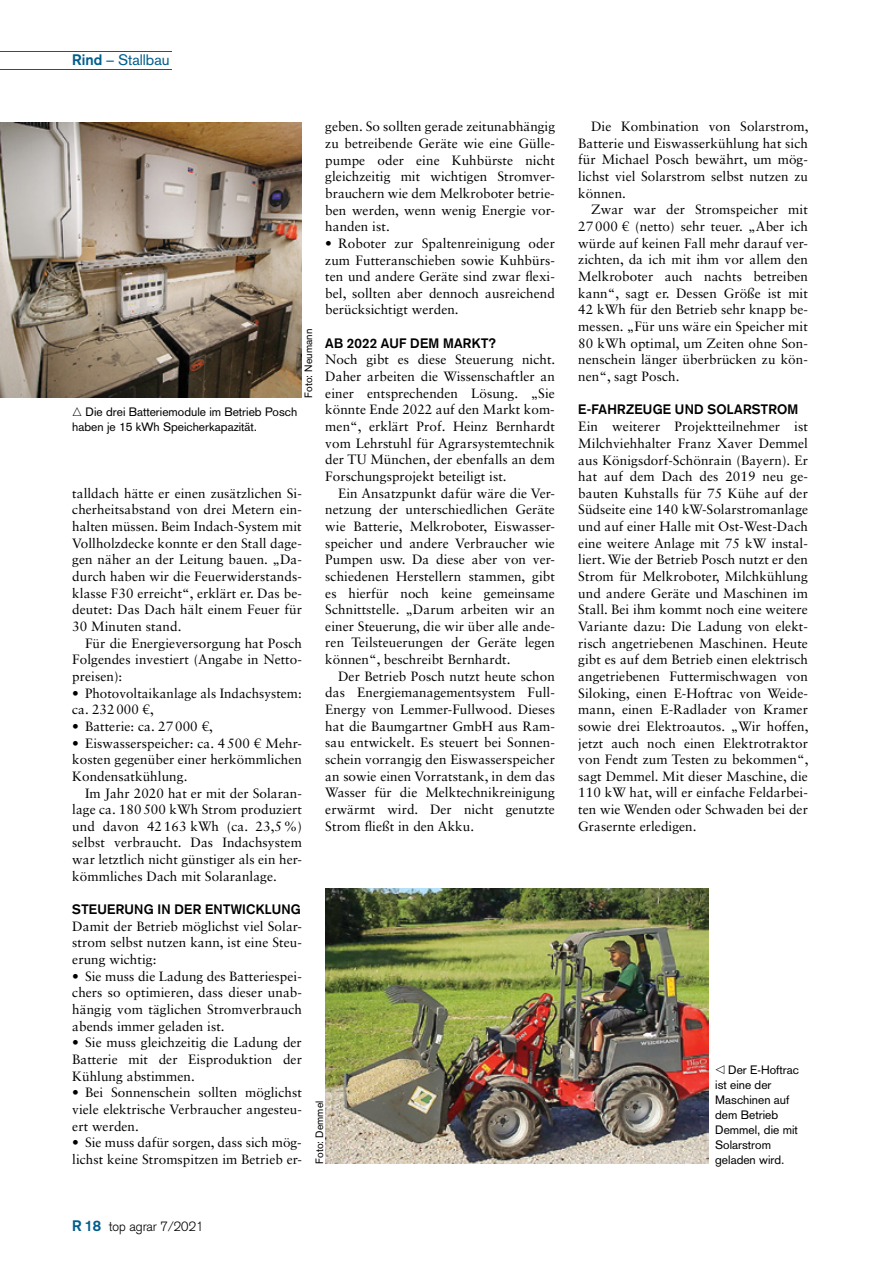
<style>
.page{position:relative;width:893px;height:1263px;background:#fff}
.page>*{position:absolute;margin:0;border:0;box-sizing:border-box;transform-origin:0 0}
.t1{font:15px "Basic Commercial LT Pro";color:#005e8d}
.t2{font:13.5px/16.6px "Sabon LT Std";letter-spacing:.005em;color:#000;text-align:justify}
.t3{font:700 13.5px "Basic Commercial LT Pro";letter-spacing:.02em;color:#000}
.t4{font:300 13.2px "Basic Commercial LT Pro";color:#000}
.t5{font:12px/15px "Basic Commercial LT Pro";color:#000}
.t6{font:10.5px "Basic Commercial LT Pro";color:#000}
.s1{font-weight:700}
.s2{font-weight:700;font-size:15px;color:#005e8d}
</style>
<div class="page">
<img style="left:0;top:122px;width:302px;height:276px">
<img style="left:325px;top:888px;width:383px;height:276px">
<hr style="left:0;top:51px;width:172px;height:1px;background:#005e8d">
<hr style="left:0;top:69px;width:172px;height:1px;background:#005e8d">
<p class="t1" style="left:72px;top:51px;width:99px"><span class="s1">Rind</span> – Stallbau</p>
<p class="t2" style="left:325px;top:118px;width:231px">geben. So sollten gerade zeitunabhängig zu betreibende Geräte wie eine Gülle&shy;pumpe oder eine Kuhbürste nicht gleichzeitig mit wichtigen Stromver&shy;brauchern wie dem Melkroboter betrie&shy;ben werden, wenn wenig Energie vor&shy;handen ist.</p>
<p class="t2" style="left:325px;top:235px;width:231px">• Roboter zur Spaltenreinigung oder zum Futteranschieben sowie Kuhbürs&shy;ten und andere Geräte sind zwar flexi&shy;bel, sollten aber dennoch ausreichend berücksichtigt werden.</p>
<p class="t3" style="left:325px;top:335px;width:172px">AB 2022 AUF DEM MARKT?</p>
<p class="t2" style="left:325px;top:351px;width:232px">Noch gibt es diese Steuerung nicht.<br>Daher arbeiten die Wissenschaftler an einer entsprechenden Lösung. „Sie könnte Ende 2022 auf den Markt kom&shy;men“, erklärt Prof. Heinz Bernhardt vom Lehrstuhl für Agrarsystemtechnik der TU München, der ebenfalls an dem Forschungsprojekt beteiligt ist.</p>
<p class="t2" style="left:325px;top:484px;width:231px;text-indent:13px">Ein Ansatzpunkt dafür wäre die Ver&shy;netzung der unterschiedlichen Geräte wie Batterie, Melkroboter, Eiswasser&shy;speicher und andere Verbraucher wie Pumpen usw. Da diese aber von ver&shy;schiedenen Herstellern stammen, gibt es hierfür noch keine gemeinsame Schnittstelle. „Darum arbeiten wir an einer Steuerung, die wir über alle ande&shy;ren Teilsteuerungen der Geräte legen können“, beschreibt Bernhardt.</p>
<p class="t2" style="left:325px;top:668px;width:231px;text-indent:13px">Der Betrieb Posch nutzt heute schon das Energiemanagementsystem Full-Energy von Lemmer-Fullwood. Dieses hat die Baumgartner GmbH aus Ram&shy;sau entwickelt. Es steuert bei Sonnen&shy;schein vorrangig den Eiswasserspeicher an sowie einen Vorratstank, in dem das Wasser für die Melktechnikreinigung erwärmt wird. Der nicht genutzte Strom fließt in den Akku.</p>
<p class="t6" style="left:302px;top:398px;width:70px;rotate:-90deg">Foto: Neumann</p>
<p class="t5" style="left:72px;top:404px;width:226px">△ Die drei Batteriemodule im Betrieb Posch haben je 15 kWh Speicherkapazität.</p>
<p class="t2" style="left:72px;top:485px;width:231px">talldach hätte er einen zusätzlichen Si&shy;cherheitsabstand von drei Metern ein&shy;halten müssen. Beim Indach-System mit Vollholzdecke konnte er den Stall dage&shy;gen näher an der Leitung bauen. „Da&shy;durch haben wir die Feuerwiderstands&shy;klasse F30 erreicht“, erklärt er. Das be&shy;deutet: Das Dach hält einem Feuer für 30 Minuten stand.</p>
<p class="t2" style="left:72px;top:634px;width:231px;text-indent:13px">Für die Energieversorgung hat Posch Folgendes investiert (Angabe in Netto&shy;preisen):</p>
<p class="t2" style="left:72px;top:684px;width:231px">• Photovoltaikanlage als Indachsystem: ca. 232 000 €,</p>
<p class="t2" style="left:72px;top:718px;width:142px">• Batterie: ca. 27 000 €,</p>
<p class="t2" style="left:72px;top:734px;width:231px">• Eiswasserspeicher: ca. 4 500 € Mehr&shy;kosten gegenüber einer herkömmlichen Kondensatkühlung.</p>
<p class="t2" style="left:72px;top:784px;width:231px;text-indent:13px">Im Jahr 2020 hat er mit der Solaran&shy;lage ca. 180 500 kWh Strom produziert und davon 42 163 kWh (ca. 23,5 %) selbst verbraucht. Das Indachsystem war letztlich nicht günstiger als ein her&shy;kömmliches Dach mit Solaranlage.</p>
<p class="t3" style="left:72px;top:901px;width:230px">STEUERUNG IN DER ENTWICKLUNG</p>
<p class="t2" style="left:72px;top:917px;width:231px">Damit der Betrieb möglichst viel Solar&shy;strom selbst nutzen kann, ist eine Steu&shy;erung wichtig:</p>
<p class="t2" style="left:72px;top:967px;width:231px">• Sie muss die Ladung des Batteriespei&shy;chers so optimieren, dass dieser unab&shy;hängig vom täglichen Stromverbrauch abends immer geladen ist.</p>
<p class="t2" style="left:72px;top:1034px;width:231px">• Sie muss gleichzeitig die Ladung der Batterie mit der Eisproduktion der Kühlung abstimmen.</p>
<p class="t2" style="left:72px;top:1084px;width:231px">• Bei Sonnenschein sollten möglichst viele elektrische Verbraucher angesteu&shy;ert werden.</p>
<p class="t2" style="left:72px;top:1134px;width:231px">• Sie muss dafür sorgen, dass sich mög&shy;lichst keine Stromspitzen im Betrieb er-</p>
<p class="t6" style="left:313px;top:1164px;width:65px;rotate:-90deg">Foto: Demmel</p>
<p class="t4" style="left:72px;top:1218px;width:133px"><span class="s2">R 18</span> top agrar 7/2021</p>
<p class="t2" style="left:578px;top:118px;width:232px;text-indent:13px">Die Kombination von Solarstrom, Batterie und Eiswasserkühlung hat sich für Michael Posch bewährt, um mög&shy;lichst viel Solarstrom selbst nutzen zu können.</p>
<p class="t2" style="left:578px;top:201px;width:231px;text-indent:13px">Zwar war der Stromspeicher mit 27 000 € (netto) sehr teuer. „Aber ich würde auf keinen Fall mehr darauf ver&shy;zichten, da ich mit ihm vor allem den Melkroboter auch nachts betreiben kann“, sagt er. Dessen Größe ist mit 42 kWh für den Betrieb sehr knapp be&shy;messen. „Für uns wäre ein Speicher mit 80 kWh optimal, um Zeiten ohne Son&shy;nenschein länger überbrücken zu kön&shy;nen“, sagt Posch.</p>
<p class="t3" style="left:578px;top:401px;width:221px">E-FAHRZEUGE UND SOLARSTROM</p>
<p class="t2" style="left:578px;top:418px;width:232px">Ein weiterer Projektteilnehmer ist Milch viehhalter Franz Xaver Demmel aus Königsdorf-Schönrain (Bayern). Er hat auf dem Dach des 2019 neu ge&shy;bauten Kuhstalls für 75 Kühe auf der Südseite eine 140 kW-Solarstromanlage und auf einer Halle mit Ost-West-Dach eine weitere Anlage mit 75 kW instal&shy;liert. Wie der Betrieb Posch nutzt er den Strom für Melkroboter, Milchkühlung und andere Geräte und Maschinen im Stall. Bei ihm kommt noch eine weitere Variante dazu: Die Ladung von elekt&shy;risch angetriebenen Maschinen. Heute gibt es auf dem Betrieb einen elektrisch angetriebenen Futtermischwagen von Siloking, einen E-Hoftrac von Weide&shy;mann, einen E-Radlader von Kramer sowie drei Elektroautos. „Wir hoffen, jetzt auch noch einen Elektrotraktor von Fendt zum Testen zu bekommen“, sagt Demmel. Mit dieser Maschine, die 110 kW hat, will er einfache Feldarbei&shy;ten wie Wenden oder Schwaden bei der Grasernte erledigen.</p>
<p class="t5" style="left:715px;top:1062px;width:85px">◁ Der E-Hoftrac ist eine der<br>Maschinen auf dem Betrieb<br>Demmel, die mit<br>Solarstrom geladen wird.</p>
</div>
